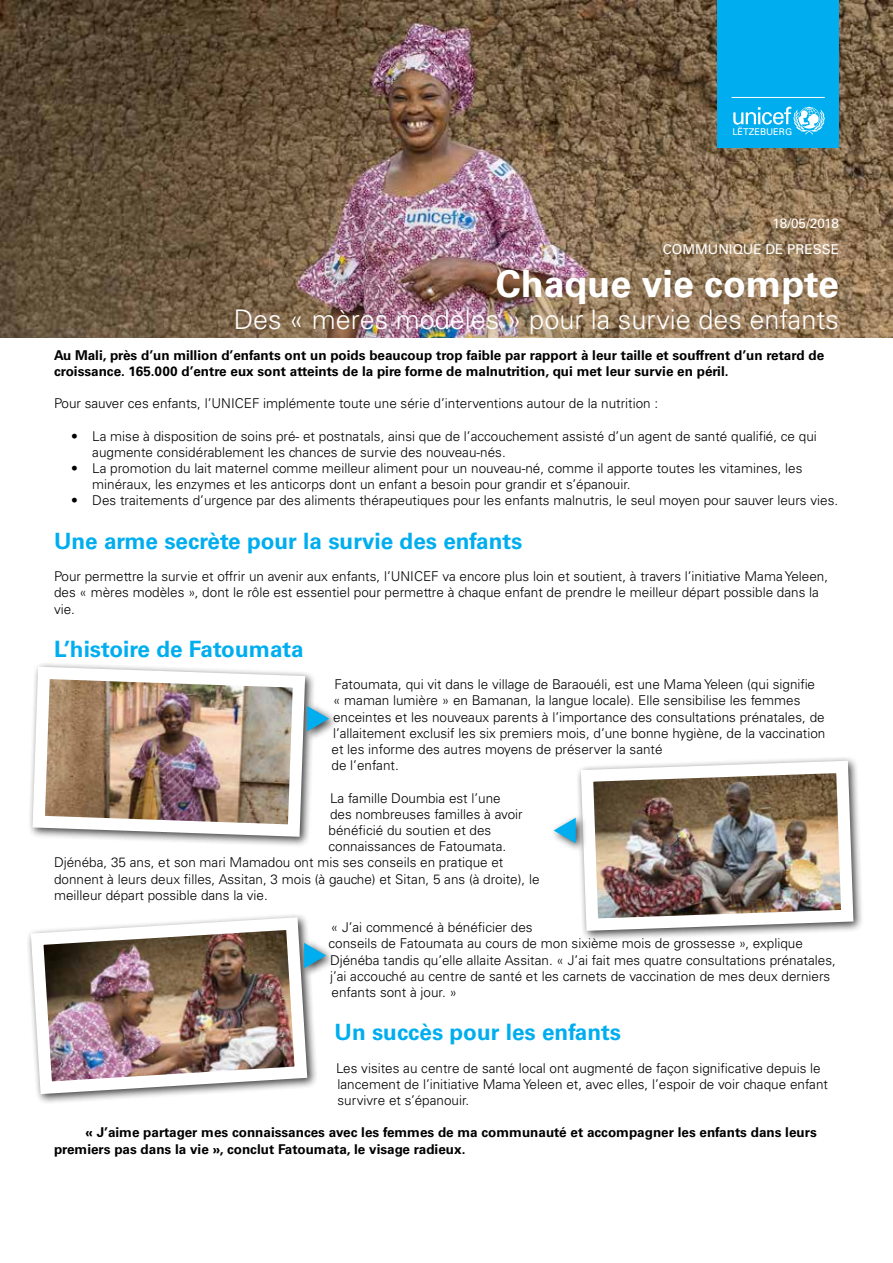
<style>
.page{position:relative;width:893px;height:1263px;background:#fff}
.page>*{position:absolute;margin:0;border:0;box-sizing:border-box;transform-origin:0 0}
.t1{font:700 37.5px "Univers LT Std";color:#fff}
.t2{font:300 27px "Univers LT Std";color:#fff}
.t3{font:700 22.5px "Univers LT Std";color:#00aeef}
.t4{font:300 13.5px/16.2px "Univers LT Std";color:#000}
.t5{font:700 13.5px/16.2px "Univers LT Std";color:#000}
.t6{font:13.5px "Univers LT Std";color:#fff}
.t7{font:9.3px "Univers LT Std";color:#fff}
</style>
<div class="page">
<img style="left:0;top:0;width:892px;height:337px">
<div style="left:28px;top:662px;width:288px;height:186px;background:#000;opacity:.75"></div>
<img style="left:28px;top:662px;width:283px;height:181px">
<div style="left:576px;top:756px;width:288px;height:186px;background:#000;opacity:.75"></div>
<img style="left:576px;top:756px;width:284px;height:181px">
<div style="left:26px;top:912px;width:292px;height:193px;background:#000;opacity:.75"></div>
<img style="left:26px;top:912px;width:288px;height:188px">
<div style="left:549px;top:813px;width:38px;height:40px;background:#000;opacity:.75"></div>
<svg style="left:554px;top:818px;width:22px;height:25px"></svg>
<div style="left:302px;top:702px;width:37px;height:40px;background:#000;opacity:.75"></div>
<svg style="left:307px;top:706px;width:22px;height:25px"></svg>
<div style="left:299px;top:938px;width:37px;height:40px;background:#000;opacity:.75"></div>
<svg style="left:304px;top:943px;width:22px;height:25px"></svg>
<div style="left:717px;top:0;width:122px;height:148px;background:#00aeef"></div>
<svg style="left:733px;top:107px;width:92px;height:28px"></svg>
<hr style="left:732px;top:97px;width:93px;height:1px;background:#fff">
<p class="t7" style="left:732px;top:126px;width:61px">LËTZEBUERG</p>
<p class="t6" style="left:773px;top:215px;width:68px">18/05/2018</p>
<p class="t6" style="left:663px;top:241px;width:177px">COMMUNIQUE DE PRESSE</p>
<h1 class="t1" style="left:496px;top:262px;width:345px">Chaque vie compte</h1>
<h2 class="t2" style="left:234px;top:303px;width:607px">Des « mères modèles » pour la survie des enfants</h2>
<p class="t5" style="left:54px;top:347px;width:772px">Au Mali, près d’un million d’enfants ont un poids beaucoup trop faible par rapport à leur taille et souffrent d’un retard de croissance. 165.000 d’entre eux sont atteints de la pire forme de malnutrition, qui met leur survie en péril.</p>
<p class="t4" style="left:54px;top:395px;width:606px">Pour sauver ces enfants, l’UNICEF implémente toute une série d’interventions autour de la nutrition :</p>
<p class="t4" style="left:92px;top:428px;width:726px;text-indent:-21px">• La mise à disposition de soins pré- et postnatals, ainsi que de l’accouchement assisté d’un agent de santé qualifié, ce qui augmente considérablement les chances de survie des nouveau-nés.</p>
<p class="t4" style="left:92px;top:460px;width:712px;text-indent:-21px">• La promotion du lait maternel comme meilleur aliment pour un nouveau-né, comme il apporte toutes les vitamines, les minéraux, les enzymes et les anticorps dont un enfant a besoin pour grandir et s’épanouir.</p>
<p class="t4" style="left:71px;top:493px;width:769px">• Des traitements d’urgence par des aliments thérapeutiques pour les enfants malnutris, le seul moyen pour sauver leurs vies.</p>
<h3 class="t3" style="left:54px;top:528px;width:470px">Une arme secrète pour la survie des enfants</h3>
<p class="t4" style="left:54px;top:568px;width:776px">Pour permettre la survie et offrir un avenir aux enfants, l’UNICEF va encore plus loin et soutient, à travers l’initiative Mama Yeleen, des « mères modèles », dont le rôle est essentiel pour permettre à chaque enfant de prendre le meilleur départ possible dans la vie.</p>
<h3 class="t3" style="left:54px;top:636px;width:251px">L’histoire de Fatoumata</h3>
<p class="t4" style="left:332px;top:676px;width:495px">Fatoumata, qui vit dans le village de Baraouéli, est une Mama Yeleen (qui signifie<br>« maman lumière » en Bamanan, la langue locale). Elle sensibilise les femmes enceintes et les nouveaux parents à l’importance des consultations prénatales, de l’allaitement exclusif les six premiers mois, d’une bonne hygiène, de la vaccination et les informe des autres moyens de préserver la santé<br>de l’enfant.</p>
<p class="t4" style="left:330px;top:790px;width:172px">La famille Doumbia est l’une</p>
<p class="t4" style="left:330px;top:806px;width:194px">des nombreuses familles à avoir</p>
<p class="t4" style="left:329px;top:822px;width:164px">bénéficié du soutien et des</p>
<p class="t4" style="left:329px;top:838px;width:179px">connaissances de Fatoumata.</p>
<p class="t4" style="left:54px;top:854px;width:451px">Djénéba, 35 ans, et son mari Mamadou ont mis ses conseils en pratique et</p>
<p class="t4" style="left:54px;top:871px;width:487px">donnent à leurs deux filles, Assitan, 3 mois (à gauche) et Sitan, 5 ans (à droite), le</p>
<p class="t4" style="left:54px;top:887px;width:215px">meilleur départ possible dans la vie.</p>
<p class="t4" style="left:329px;top:919px;width:509px">« J’ai commencé à bénéficier des<br>conseils de Fatoumata au cours de mon sixième mois de grossesse », explique Djénéba tandis qu’elle allaite Assitan. « J’ai fait mes quatre consultations prénatales, j’ai accouché au centre de santé et les carnets de vaccination de mes deux derniers enfants sont à jour. »</p>
<h3 class="t3" style="left:334px;top:1019px;width:288px">Un succès pour les enfants</h3>
<p class="t4" style="left:336px;top:1060px;width:493px">Les visites au centre de santé local ont augmenté de façon significative depuis le lancement de l’initiative Mama Yeleen et, avec elles, l’espoir de voir chaque enfant survivre et s’épanouir.</p>
<p class="t5" style="left:54px;top:1124px;width:764px;text-indent:31px">« J’aime partager mes connaissances avec les femmes de ma communauté et accompagner les enfants dans leurs premiers pas dans la vie », conclut Fatoumata, le visage radieux.</p>
</div>
